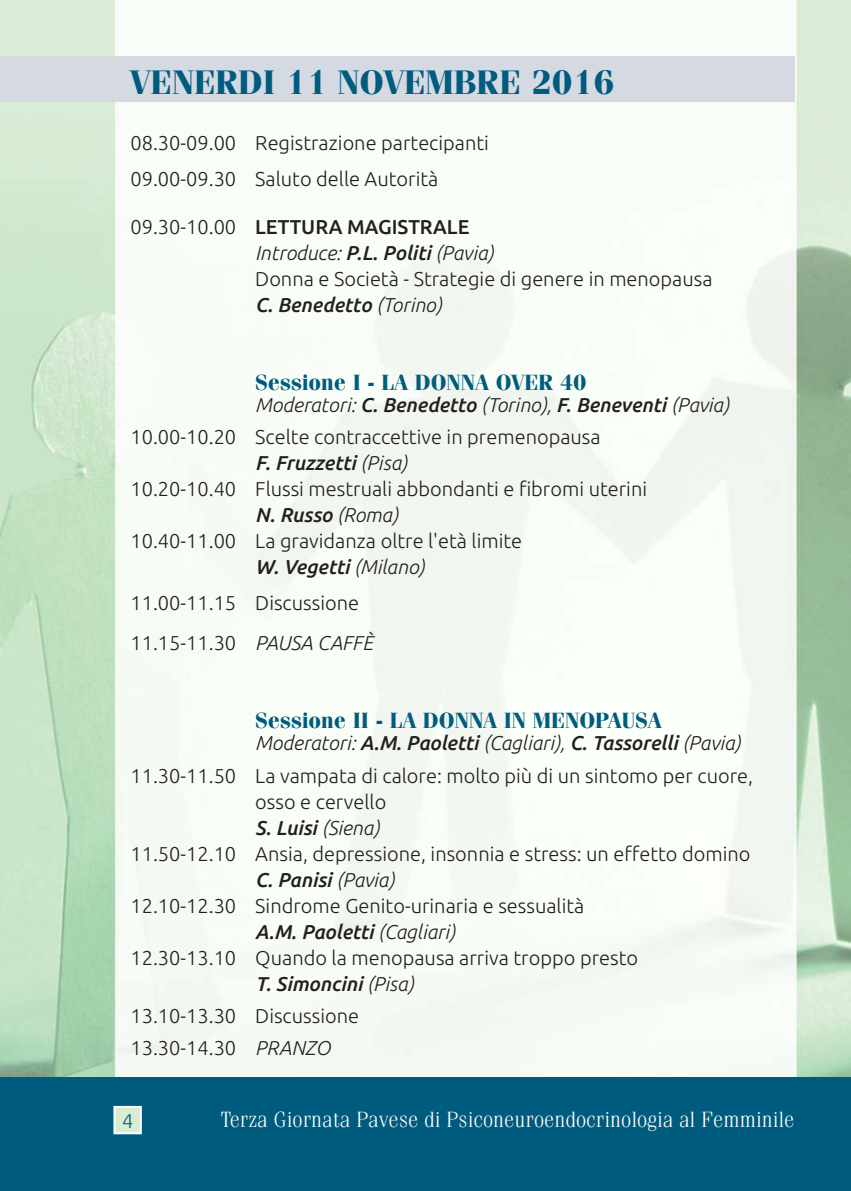
<style>
.page{position:relative;width:851px;height:1191px;background:#fff}
.page>*{position:absolute;margin:0;border:0;box-sizing:border-box;transform-origin:0 0}
.t1{font:700 34px "Fenice";color:#005c7f}
.t2{font:300 22px "Fenice";color:#fff}
.t3{font:700 22px "Fenice";color:#005c7f}
.t4{font:300 20px/26px "Ubuntu";color:#231f20}
.t5{font:italic 500 20px "Ubuntu";color:#231f20}
.t6{font:300 20px "Ubuntu";color:#005c7f}
.s1{font-weight:500}
.s2{font-style:italic}
.s3{font-weight:500;font-style:italic}
.s4{font-weight:300}
</style>
<div class="page">
<img style="left:0;top:0;width:850px;height:1077px">
<div style="left:0;top:1077px;width:850px;height:114px;background:#005c7f"></div>
<div style="left:0;top:57px;width:794px;height:45px;background:#d5d9e2"></div>
<div style="left:115px;top:1108px;width:25px;height:24px;background:#d9ecd4"></div>
<div style="left:113px;top:1106px;width:29px;height:28px;border:2px solid #fff"></div>
<h1 class="t1" style="left:130px;top:62px;width:485px">VENERDI 11 NOVEMBRE 2016</h1>
<p class="t4" style="left:130px;top:125px;width:360px;line-height:36px">08.30-09.00 Registrazione partecipanti<br>09.00-09.30 Saluto delle Autorità</p>
<p class="t4" style="left:255px;top:214px;width:459px;text-indent:-125px">09.30-10.00 <span class="s1">LETTURA MAGISTRALE<br></span><span class="s2">Introduce:</span> <span class="s3">P.L. Politi</span> <span class="s2">(Pavia)<br></span>Donna e Società - Strategie di genere in menopausa <span class="s3">C. Benedetto</span> <span class="s2">(Torino)</span></p>
<p class="t3" style="left:255px;top:369px;width:333px">Sessione I - LA DONNA OVER 40</p>
<p class="t4" style="left:130px;top:389px;width:600px;line-height:32px;text-indent:125px"><span class="s2">Moderatori:</span> <span class="s3">C. Benedetto</span> <span class="s2">(Torino),</span> <span class="s3">F. Beneventi</span> <span class="s2">(Pavia)<br></span>10.00-10.20 Scelte contraccettive in premenopausa</p>
<p class="t5" style="left:255px;top:451px;width:153px">F. Fruzzetti <span class="s4">(Pisa)</span></p>
<p class="t4" style="left:130px;top:476px;width:518px">10.20-10.40 Flussi mestruali abbondanti e fibromi uterini</p>
<p class="t5" style="left:255px;top:503px;width:144px">N. Russo <span class="s4">(Roma)</span></p>
<p class="t4" style="left:130px;top:528px;width:393px">10.40-11.00 La gravidanza oltre l'età limite</p>
<p class="t5" style="left:255px;top:555px;width:171px">W. Vegetti <span class="s4">(Milano)</span></p>
<p class="t4" style="left:130px;top:583px;width:244px;line-height:40px">11.00-11.15 Discussione<br>11.15-11.30 <span class="s2">PAUSA CAFFÈ</span></p>
<p class="t3" style="left:255px;top:707px;width:408px">Sessione II - LA DONNA IN MENOPAUSA</p>
<p class="t4" style="left:130px;top:727px;width:624px;line-height:32px;text-indent:125px"><span class="s2">Moderatori:</span> <span class="s3">A.M. Paoletti</span> <span class="s2">(Cagliari),</span> <span class="s3">C. Tassorelli</span> <span class="s2">(Pavia)<br></span>11.30-11.50 La vampata di calore: molto più di un sintomo per cuore,</p>
<p class="t4" style="left:255px;top:788px;width:132px">osso e cervello</p>
<p class="t5" style="left:255px;top:815px;width:126px">S. Luisi <span class="s4">(Siena)</span></p>
<p class="t4" style="left:130px;top:840px;width:621px">11.50-12.10 Ansia, depressione, insonnia e stress: un effetto domino</p>
<p class="t5" style="left:255px;top:867px;width:141px">C. Panisi <span class="s4">(Pavia)</span></p>
<p class="t4" style="left:130px;top:892px;width:455px">12.10-12.30 Sindrome Genito-urinaria e sessualità</p>
<p class="t5" style="left:255px;top:919px;width:201px">A.M. Paoletti <span class="s4">(Cagliari)</span></p>
<p class="t4" style="left:130px;top:944px;width:509px">12.30-13.10 Quando la menopausa arriva troppo presto</p>
<p class="t5" style="left:255px;top:971px;width:160px">T. Simoncini <span class="s4">(Pisa)</span></p>
<p class="t4" style="left:130px;top:999px;width:230px;line-height:32px">13.10-13.30 Discussione<br>13.30-14.30 <span class="s2">PRANZO</span></p>
<p class="t6" style="left:122px;top:1108px;width:13px">4</p>
<p class="t2" style="left:221px;top:1106px;width:575px">Terza Giornata Pavese di Psiconeuroendocrinologia al Femminile</p>
</div>
